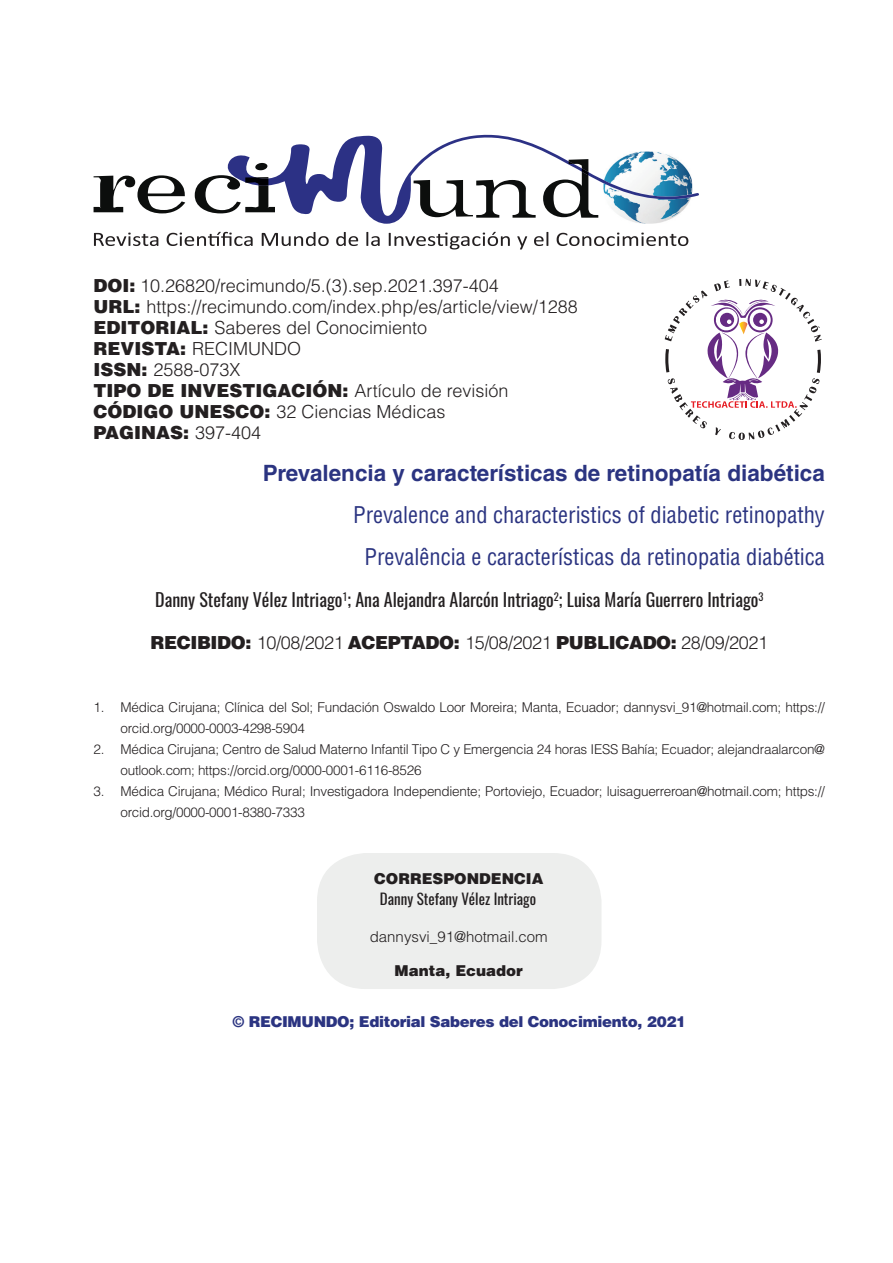
<style>
.page{position:relative;width:893px;height:1263px;background:#fff}
.page>*{position:absolute;margin:0;border:0;box-sizing:border-box;transform-origin:0 0}
.t1{font:condensed 22.5px "Helvetica LT Std";color:#2b3481}
.t2{font:700 22.5px "Helvetica LT Std";color:#2b3481}
.t3{font:300 18px "Helvetica LT Std";color:#231f20}
.t4{font:18px "Oswald";color:#231f20}
.t5{font:300 18px "Helvetica LT Std";letter-spacing:-.02em;color:#231f20}
.t6{font:900 18px "Helvetica LT Std";color:#231f20}
.t7{font:900 15px "Helvetica LT Std";letter-spacing:-.02em;color:#2b3481}
.t8{font:15px/21px "Oswald";color:#231f20;text-align:center}
.t9{font:300 15px "Helvetica LT Std";color:#231f20}
.t10{font:900 15px "Helvetica LT Std";color:#231f20}
.t11{font:300 13.5px/21px "Helvetica LT Std";letter-spacing:-.02em;color:#231f20}
.s1{font-weight:900}
.s2{font-weight:300}
.s3{font-family:"Helvetica LT Std";font-weight:900}
</style>
<div class="page">
<svg style="left:94px;top:175px;width:91px;height:38px"></svg>
<svg style="left:195px;top:134px;width:504px;height:90px"></svg>
<svg style="left:94px;top:233px;width:64px;height:13px"></svg>
<svg style="left:167px;top:232px;width:86px;height:14px"></svg>
<svg style="left:262px;top:232px;width:67px;height:14px"></svg>
<svg style="left:336px;top:232px;width:22px;height:14px"></svg>
<svg style="left:366px;top:232px;width:14px;height:14px"></svg>
<svg style="left:389px;top:232px;width:121px;height:17px"></svg>
<svg style="left:517px;top:236px;width:10px;height:13px"></svg>
<svg style="left:534px;top:232px;width:14px;height:14px"></svg>
<svg style="left:557px;top:233px;width:131px;height:13px"></svg>
<div style="left:317px;top:853px;width:284px;height:136px;background:#edeeed;border-radius:49px"></div>
<svg style="left:665px;top:279px;width:157px;height:161px"></svg>
<p class="t3" style="left:94px;top:274px;width:407px"><span class="s1">DOI:</span> 10.26820/recimundo/5.(3).sep.2021.397-404</p>
<p class="t3" style="left:94px;top:295px;width:486px"><span class="s1">URL:</span> https://recimundo.com/index.php/es/article/view/1288</p>
<p class="t3" style="left:94px;top:316px;width:335px"><span class="s1">EDITORIAL:</span> Saberes del Conocimiento</p>
<p class="t3" style="left:94px;top:337px;width:209px"><span class="s1">REVISTA:</span> RECIMUNDO</p>
<p class="t3" style="left:94px;top:358px;width:149px"><span class="s1">ISSN:</span> 2588-073X</p>
<p class="t6" style="left:94px;top:378px;width:416px">TIPO DE INVESTIGACIÓN: <span class="s2">Artículo de revisión</span></p>
<p class="t3" style="left:94px;top:400px;width:354px"><span class="s1">CÓDIGO UNESCO:</span> 32 Ciencias Médicas</p>
<p class="t6" style="left:94px;top:420px;width:169px">PAGINAS: <span class="s2">397-404</span></p>
<p class="t2" style="left:263px;top:459px;width:564px">Prevalencia y características de retinopatía diabética</p>
<p class="t1" style="left:353px;top:500px;width:473px">Prevalence and characteristics of diabetic retinopathy</p>
<p class="t1" style="left:365px;top:542px;width:462px">Prevalência e características da retinopatia diabética</p>
<p class="t4" style="left:155px;top:583px;width:610px">Danny Stefany Vélez Intriago<sup>1</sup>; Ana Alejandra Alarcón Intriago<sup>2</sup>; Luisa María Guerrero Intriago<sup>3</sup></p>
<p class="t5" style="left:150px;top:631px;width:619px"><span class="s1">RECIBIDO:</span> 10/08/2021 <span class="s1">ACEPTADO:</span> 15/08/2021 <span class="s1">PUBLICADO:</span> 28/09/2021</p>
<p class="t11" style="left:121px;top:696px;width:706px;text-indent:-27px">1. Médica Cirujana; Clínica del Sol; Fundación Oswaldo Loor Moreira; Manta, Ecuador; dannysvi_91@hotmail.com; https:// orcid.org/0000-0003-4298-5904</p>
<p class="t11" style="left:121px;top:738px;width:706px;text-indent:-27px">2. Médica Cirujana; Centro de Salud Materno Infantil Tipo C y Emergencia 24 horas IESS Bahía; Ecuador; alejandraalarcon@ outlook.com; https://orcid.org/0000-0001-6116-8526</p>
<p class="t11" style="left:121px;top:780px;width:706px;text-indent:-27px">3. Médica Cirujana; Médico Rural; Investigadora Independiente; Portoviejo, Ecuador; luisaguerreroan@hotmail.com; https:// orcid.org/0000-0001-8380-7333</p>
<p class="t8" style="left:374px;top:866px;width:171px"><span class="s3">CORRESPONDENCIA<br></span>Danny Stefany Vélez Intriago</p>
<p class="t9" style="left:370px;top:927px;width:179px">dannysvi_91@hotmail.com</p>
<p class="t10" style="left:395px;top:961px;width:130px">Manta, Ecuador</p>
<p class="t7" style="left:232px;top:1011px;width:455px">© RECIMUNDO; Editorial Saberes del Conocimiento, 2021</p>
</div>
